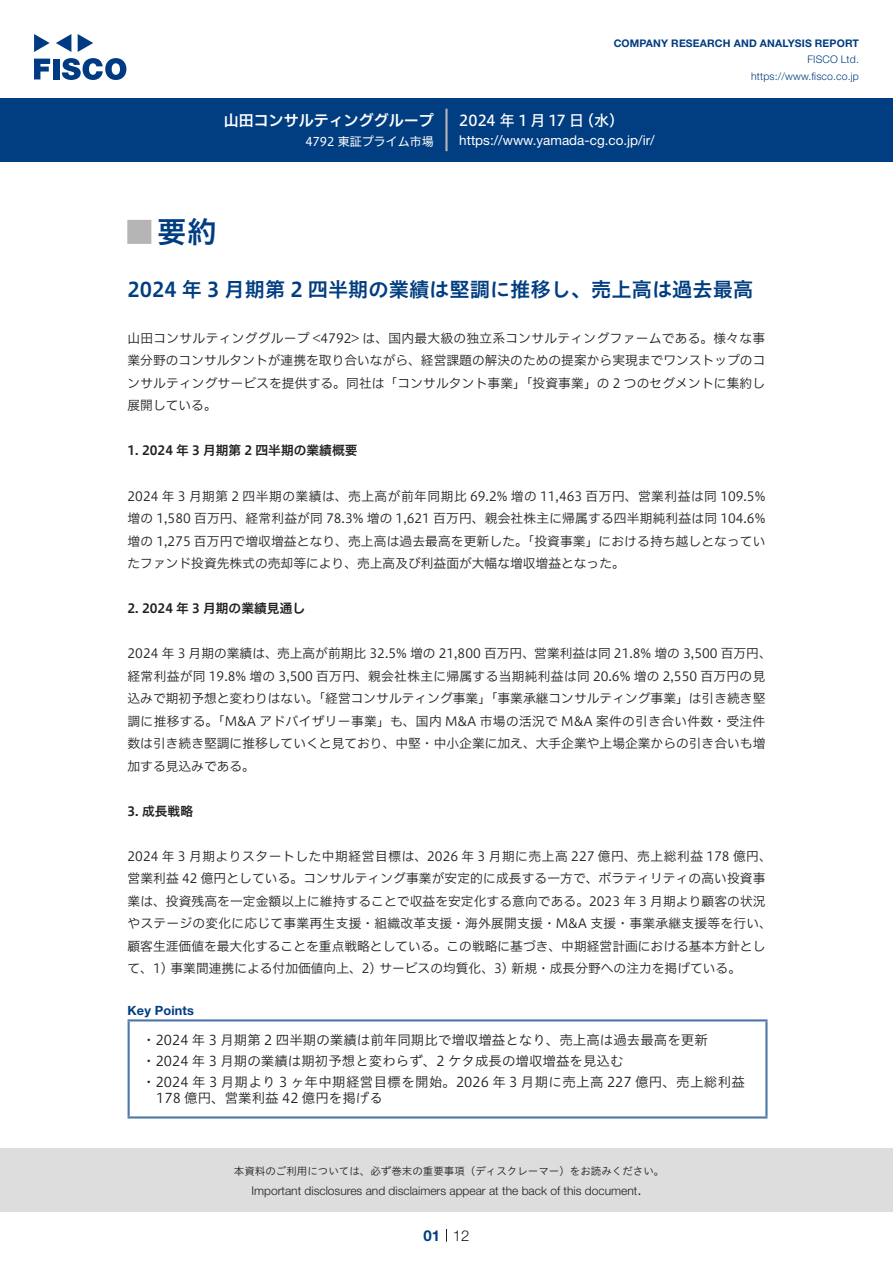
<style>
.page{position:relative;width:893px;height:1263px;background:#fff}
.page>*{position:absolute;margin:0;border:0;box-sizing:border-box;transform-origin:0 0}
.t1{font:30px "Hiragino UD Sans Std N W6";color:#003d81}
.t2{font:24px "Hiragino UD Sans Std N W6";color:#b5b5b6}
.中タイトル{font:20.25px "Hiragino UD Sans Std W6";color:#003d81}
.t3{font:15px "Hiragino UD Sans F Std N W6";color:#fff}
.t4{font:15px "Hiragino UD Sans F Std N W5";color:#fff}
.t5{font:300 15px "Helvetica Neue LT Std";color:#231f20}
.t6{font:700 15px "Helvetica Neue LT Std";color:#003d81}
.Key_Points_中{font:13.5px "Hiragino UD Sans Std W3";color:#231f20}
.Key_Points_中-2{font:13.5px/16.5px "Hiragino UD Sans Std W3";letter-spacing:.025em;color:#231f20}
.t7{font:13.5px "Helvetica Neue LT Std";color:#fff}
.本文{font:12.75px/22.5px "Hiragino UD Sans F Std N W3";color:#231f20;text-align:justify}
.小タイトル{font:12.75px "Hiragino UD Sans F Std N W6";color:#231f20}
.Key_Points{font:700 12.75px "Helvetica Neue LT Std";letter-spacing:.015em;color:#003d81}
.t8{font:300 12px "Helvetica Neue LT Std";color:#231f20}
.t9{font:12px "Hiragino UD Sans F Std N W4";color:#fff}
.t10{font:10.5px "Hiragino UD Sans Std W3";color:#231f20}
.t11{font:700 10.5px "Helvetica Neue LT Std";letter-spacing:.015em;color:#003d81}
.t12{font:300 10.5px/16.5px "Helvetica Neue LT Std";letter-spacing:.015em;color:#003d81;text-align:right}
</style>
<div class="page">
<div style="left:0;top:1148px;width:893px;height:64px;background:#ddd"></div>
<svg style="left:34px;top:59px;width:16px;height:20px"></svg>
<div style="left:53px;top:59px;width:6px;height:20px;background:#003a83"></div>
<svg style="left:62px;top:58px;width:64px;height:22px"></svg>
<svg style="left:34px;top:34px;width:16px;height:18px"></svg>
<svg style="left:78px;top:34px;width:15px;height:18px"></svg>
<svg style="left:56px;top:34px;width:15px;height:18px"></svg>
<div style="left:0;top:98px;width:893px;height:64px;background:#003d81"></div>
<hr style="left:445px;top:109px;width:3px;height:42px;background:#b5b5b6">
<svg style="left:446px;top:1229px;width:1px;height:13px"></svg>
<hr style="left:128px;top:1021px;width:2px;height:95px;background:#4d77a7">
<hr style="left:128px;top:1019px;width:639px;height:2px;background:#4d77a7">
<hr style="left:765px;top:1021px;width:2px;height:95px;background:#4d77a7">
<hr style="left:128px;top:1116px;width:639px;height:2px;background:#4d77a7">
<p class="t3" style="left:224px;top:109px;width:212px">山田コンサルティンググループ</p>
<p class="t9" style="left:305px;top:132px;width:130px">4792 東証プライム市場</p>
<p class="t11" style="left:614px;top:37px;width:247px">COMPANY RESEARCH AND ANALYSIS REPORT</p>
<p class="t12" style="left:751px;top:51px;width:109px">FISCO Ltd. https://www.fisco.co j p.</p>
<p class="t4" style="left:459px;top:109px;width:126px">2024 年 1 月 17 日</p>
<p class="t4" style="left:579px;top:109px;width:46px">（水(</p>
<p class="t7" style="left:459px;top:132px;width:197px">https://www.yamada- c g . c o j p. /i r/</p>
<p class="t1" style="left:157px;top:209px;width:61px">要約</p>
<p class="t2" style="left:128px;top:213px;width:25px">█</p>
<p class="中タイトル" style="left:128px;top:274px;width:627px">2024 年 3 月期第 2 四半期の業績は堅調に推移し、売上高は過去最高</p>
<p class="本文" style="left:128px;top:326px;width:639px">山田コンサルティンググループ &lt;4792&gt; は、国内最大級の独立系コンサルティングファームである。様々な事業分野のコンサルタントが連携を取り合いながら、経営課題の解決のための提案から実現までワンストップのコンサルティングサービスを提供する。同社は「コンサルタント事業」「投資事業」の 2 つのセグメントに集約し展開している。</p>
<p class="小タイトル" style="left:128px;top:441px;width:231px">1. 2024 年 3 月期第 2 四半期の業績概要</p>
<p class="本文" style="left:128px;top:484px;width:639px">2024 年 3 月期第 2 四半期の業績は、売上高が前年同期比 69.2% 増の 11,463 百万円、営業利益は同 109.5%増の 1,580 百万円、経常利益が同 78.3% 増の 1,621 百万円、親会社株主に帰属する四半期純利益は同 104.6%増の 1,275 百万円で増収増益となり、売上高は過去最高を更新した。「投資事業」における持ち越しとなっていたファンド投資先株式の売却等により、売上高及び利益面が大幅な増収増益となった。</p>
<p class="小タイトル" style="left:128px;top:598px;width:179px">2. 2024 年 3 月期の業績見通し</p>
<p class="本文" style="left:128px;top:641px;width:646px;text-align:left">2024 年 3 月期の業績は、売上高が前期比 32.5% 増の 21,800 百万円、営業利益は同 21.8% 増の 3,500 百万円、経常利益が同 19.8% 増の 3,500 百万円、親会社株主に帰属する当期純利益は同 20.6% 増の 2,550 百万円の見込みで期初予想と変わりはない。「経営コンサルティング事業」「事業承継コンサルティング事業」は引き続き堅調に推移する。「M&amp;A アドバイザリー事業」も、国内 M&amp;A 市場の活況で M&amp;A 案件の引き合い件数・受注件数は引き続き堅調に推移していくと見ており、中堅・中小企業に加え、大手企業や上場企業からの引き合いも増加する見込みである。</p>
<p class="小タイトル" style="left:128px;top:801px;width:67px">3. 成長戦略</p>
<p class="本文" style="left:128px;top:844px;width:646px;text-align:left">2024 年 3 月期よりスタートした中期経営目標は、2026 年 3 月期に売上高 227 億円、売上総利益 178 億円、営業利益 42 億円としている。コンサルティング事業が安定的に成長する一方で、ボラティリティの高い投資事業は、投資残高を一定金額以上に維持することで収益を安定化する意向である。2023 年 3 月期より顧客の状況やステージの変化に応じて事業再生支援・組織改革支援・海外展開支援・M&amp;A 支援・事業承継支援等を行い、顧客生涯価値を最大化することを重点戦略としている。この戦略に基づき、中期経営計画における基本方針として、1) 事業間連携による付加価値向上、2) サービスの均質化、3) 新規・成長分野への注力を掲げている。</p>
<p class="Key_Points" style="left:128px;top:1003px;width:68px">Key Points</p>
<p class="Key_Points_中" style="left:142px;top:1030px;width:567px">・2024 年 3 月期第 2 四半期の業績は前年同期比で増収増益となり、売上高は過去最高を更新</p>
<p class="Key_Points_中" style="left:142px;top:1050px;width:483px">・2024 年 3 月期の業績は期初予想と変わらず、2 ケタ成長の増収増益を見込む</p>
<p class="Key_Points_中-2" style="left:156px;top:1072px;width:590px;text-indent:-14px">・2024 年 3 月期より 3 ヶ年中期経営目標を開始。2026 年 3 月期に売上高 227 億円、売上総利益<br>178 億円、営業利益 42 億円を掲げる</p>
<p class="t10" style="left:234px;top:1163px;width:432px">本資料のご利用については、必ず巻末の重要事項（ディスクレーマー）をお読みください。</p>
<p class="t5" style="left:637px;top:1180px;width:6px">.</p>
<p class="t8" style="left:251px;top:1183px;width:387px">Important disclosures and disclaimers appear at the back of this document</p>
<p class="t6" style="left:423px;top:1226px;width:18px">01</p>
<p class="t5" style="left:453px;top:1226px;width:18px">12</p>
</div>
